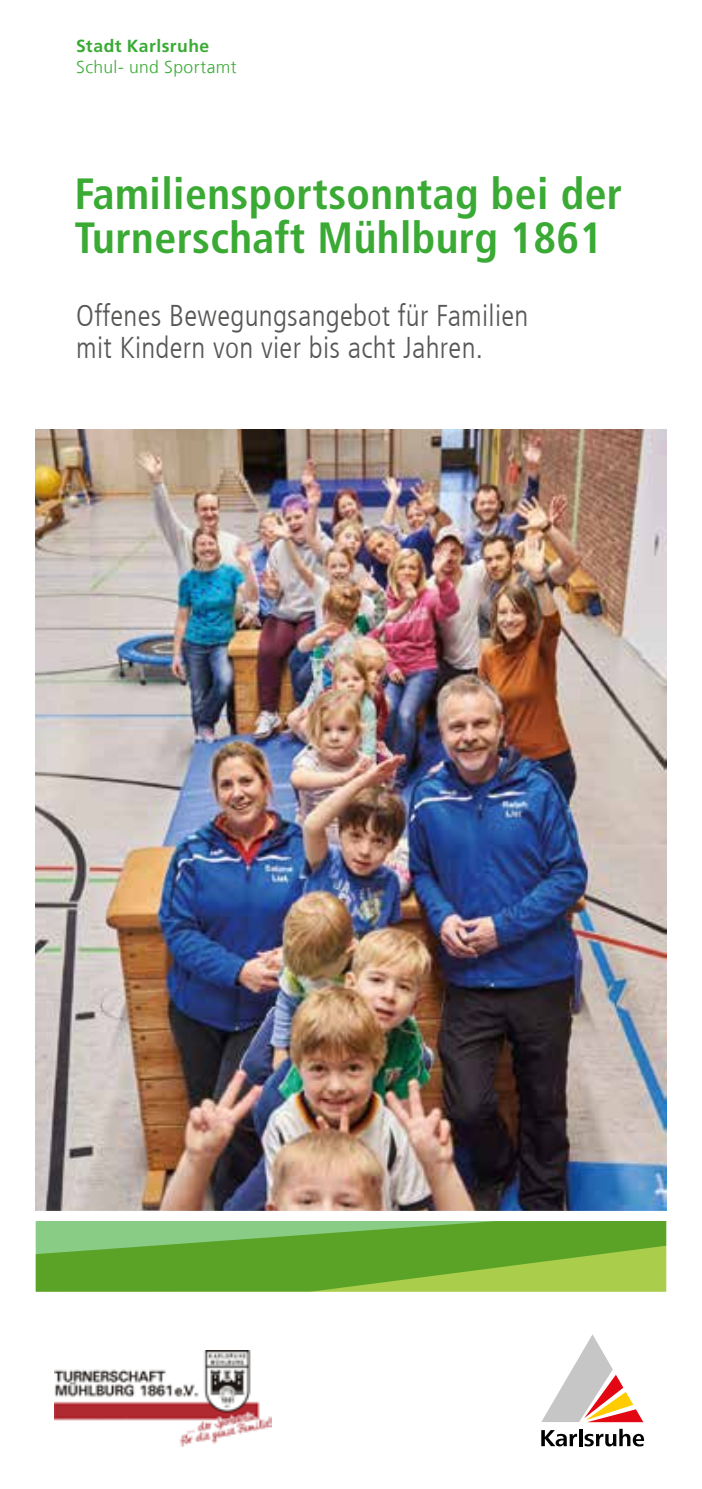
<style>
.page{position:relative;width:702px;height:1489px;background:#fff}
.page>*{position:absolute;margin:0;border:0;box-sizing:border-box;transform-origin:0 0}
.t1{font:700 condensed 43.75px/43.8px "Frutiger For Karlsruhe";letter-spacing:.01em;color:#3aaa35}
.t2{font:300 condensed 30px/32.5px "Frutiger For Karlsruhe";letter-spacing:.01em;color:#575756}
.t3{font:300 17.5px "Frutiger For Karlsruhe";letter-spacing:.02em;color:#3aaa35}
.t4{font:700 17.5px "Frutiger For Karlsruhe";letter-spacing:.025em;color:#3aaa35}
</style>
<div class="page">
<img style="left:35px;top:429px;width:631px;height:776px">
<img style="left:55px;top:1350px;width:216px;height:96px">
<svg style="left:35px;top:1205px;width:632px;height:87px;background:#82b658"></svg>
<svg style="left:541px;top:1430px;width:36px;height:16px"></svg>
<hr style="left:579px;top:1428px;width:3px;height:17px;background:#000">
<svg style="left:584px;top:1428px;width:60px;height:18px"></svg>
<svg style="left:542px;top:1334px;width:101px;height:87px"></svg>
<p class="t4" style="left:76px;top:35px;width:135px">Stadt Karlsruhe</p>
<p class="t3" style="left:76px;top:57px;width:162px">Schul- und Sportamt</p>
<h1 class="t1" style="left:74px;top:172px;width:549px">Familiensportsonntag bei der<br>Turnerschaft Mühlburg 1861</h1>
<p class="t2" style="left:76px;top:299px;width:453px">Offenes Bewegungsangebot für Familien mit Kindern von vier bis acht Jahren.</p>
</div>
